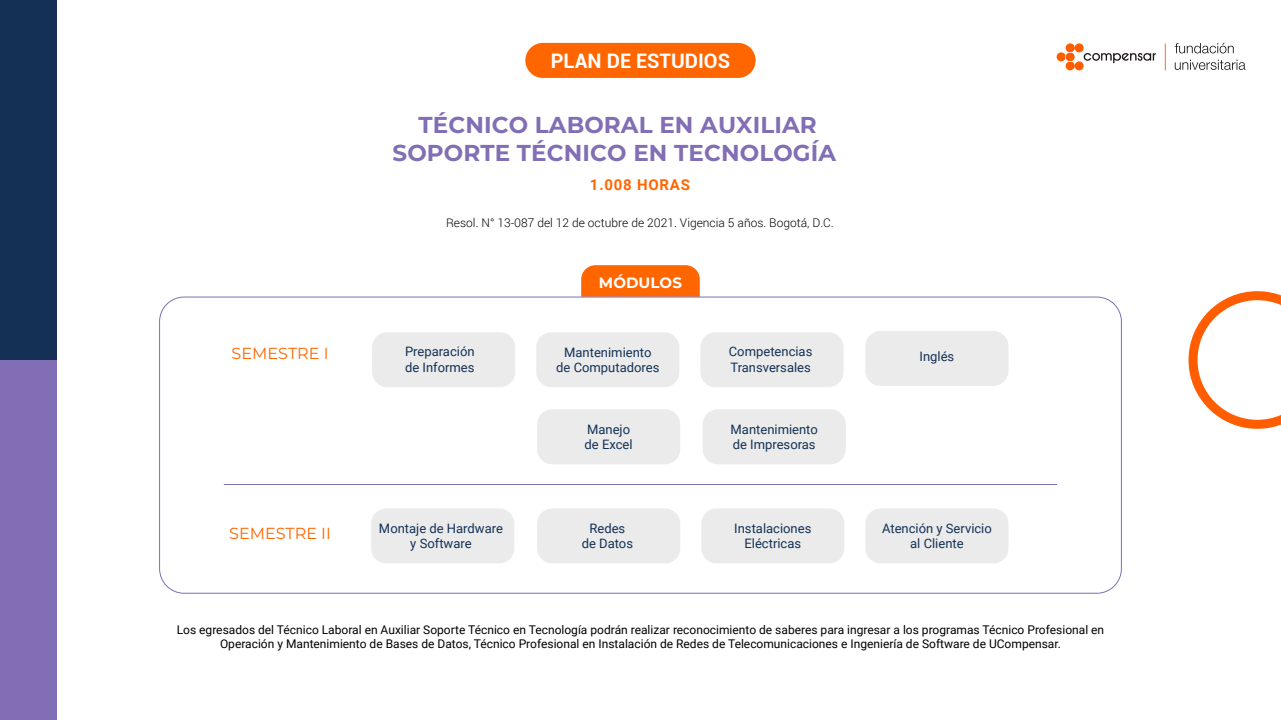
<style>
.page{position:relative;width:1281px;height:720px;background:#fff}
.page>*{position:absolute;margin:0;border:0;box-sizing:border-box;transform-origin:0 0}
.t1{font:700 23px/27.6px "Montserrat";letter-spacing:.005em;color:#826eb4;text-align:center}
.t2{font:700 20px "Roboto";color:#fff}
.t3{font:16px "Montserrat";color:#f60}
.t4{font:700 15px "Roboto";letter-spacing:.05em;color:#f60}
.t5{font:700 15px "Montserrat";letter-spacing:.005em;color:#fff}
.t6{font:13px/15.6px "Roboto";color:#133155;text-align:center}
.t7{font:12px/14.4px "Roboto";color:#000;text-align:center}
.t8{font:300 12px "Roboto";color:#000}
</style>
<div class="page">
<div style="left:0;top:0;width:57px;height:720px;background:#143155"></div>
<div style="left:0;top:360px;width:57px;height:360px;background:#826eb4"></div>
<svg style="left:1056px;top:43px;width:189px;height:27px"></svg>
<svg style="left:1188px;top:291px;width:92px;height:138px"></svg>
<div style="left:372px;top:332px;width:143px;height:55px;background:#ebebeb;border-radius:15px"></div>
<div style="left:536px;top:332px;width:143px;height:55px;background:#ebebeb;border-radius:15px"></div>
<div style="left:700px;top:332px;width:143px;height:55px;background:#ebebeb;border-radius:15px"></div>
<div style="left:865px;top:331px;width:143px;height:55px;background:#ebebeb;border-radius:15px"></div>
<div style="left:537px;top:409px;width:143px;height:55px;background:#ebebeb;border-radius:15px"></div>
<div style="left:702px;top:409px;width:143px;height:55px;background:#ebebeb;border-radius:15px"></div>
<div style="left:371px;top:508px;width:143px;height:55px;background:#ebebeb;border-radius:15px"></div>
<div style="left:537px;top:508px;width:143px;height:55px;background:#ebebeb;border-radius:15px"></div>
<div style="left:701px;top:508px;width:143px;height:55px;background:#ebebeb;border-radius:15px"></div>
<div style="left:865px;top:508px;width:143px;height:55px;background:#ebebeb;border-radius:15px"></div>
<svg style="left:581px;top:265px;width:118px;height:32px;background:#fd6a0a"></svg>
<hr style="left:224px;top:484px;width:832px;height:1px;background:#826eb4">
<div style="left:525px;top:43px;width:230px;height:35px;background:#f60;border-radius:18px"></div>
<h2 class="t2" style="left:551px;top:47px;width:181px">PLAN DE ESTUDIOS</h2>
<h1 class="t1" style="left:392px;top:111px;width:445px">TÉCNICO LABORAL EN AUXILIAR<br>SOPORTE TÉCNICO EN TECNOLOGÍA</h1>
<p class="t4" style="left:590px;top:174px;width:101px">1.008 HORAS</p>
<p class="t8" style="left:446px;top:214px;width:389px">Resol. N° 13-087 del 12 de octubre de 2021. Vigencia 5 años. Bogotá, D.C.</p>
<h3 class="t3" style="left:231px;top:343px;width:98px">SEMESTRE I</h3>
<h3 class="t3" style="left:229px;top:522px;width:103px">SEMESTRE II</h3>
<p class="t5" style="left:599px;top:272px;width:84px">MÓDULOS</p>
<p class="t6" style="left:405px;top:343px;width:71px;text-align:left">Preparación de Informes</p>
<p class="t6" style="left:556px;top:344px;width:105px">Mantenimiento de Computadores</p>
<p class="t6" style="left:728px;top:344px;width:85px;text-align:left">Competencias<br>Transversales</p>
<p class="t6" style="left:919px;top:348px;width:36px">Inglés</p>
<p class="t6" style="left:584px;top:421px;width:49px;text-align:left">Manejo de Excel</p>
<p class="t6" style="left:730px;top:421px;width:89px;text-align:left">Mantenimiento de Impresoras</p>
<p class="t6" style="left:379px;top:520px;width:125px">Montaje de Hardware y Software</p>
<p class="t6" style="left:581px;top:520px;width:53px">Redes de Datos</p>
<p class="t6" style="left:734px;top:520px;width:79px">Instalaciones<br>Eléctricas</p>
<p class="t6" style="left:881px;top:520px;width:111px">Atención y Servicio al Cliente</p>
<p class="t7" style="left:177px;top:622px;width:928px">Los egresados del Técnico Laboral en Auxiliar Soporte Técnico en Tecnología podrán realizar reconocimiento de saberes para ingresar a los programas Técnico Profesional en<br>Operación y Mantenimiento de Bases de Datos, Técnico Profesional en Instalación de Redes de Telecomunicaciones e Ingeniería de Software de UCompensar.</p>
</div>
